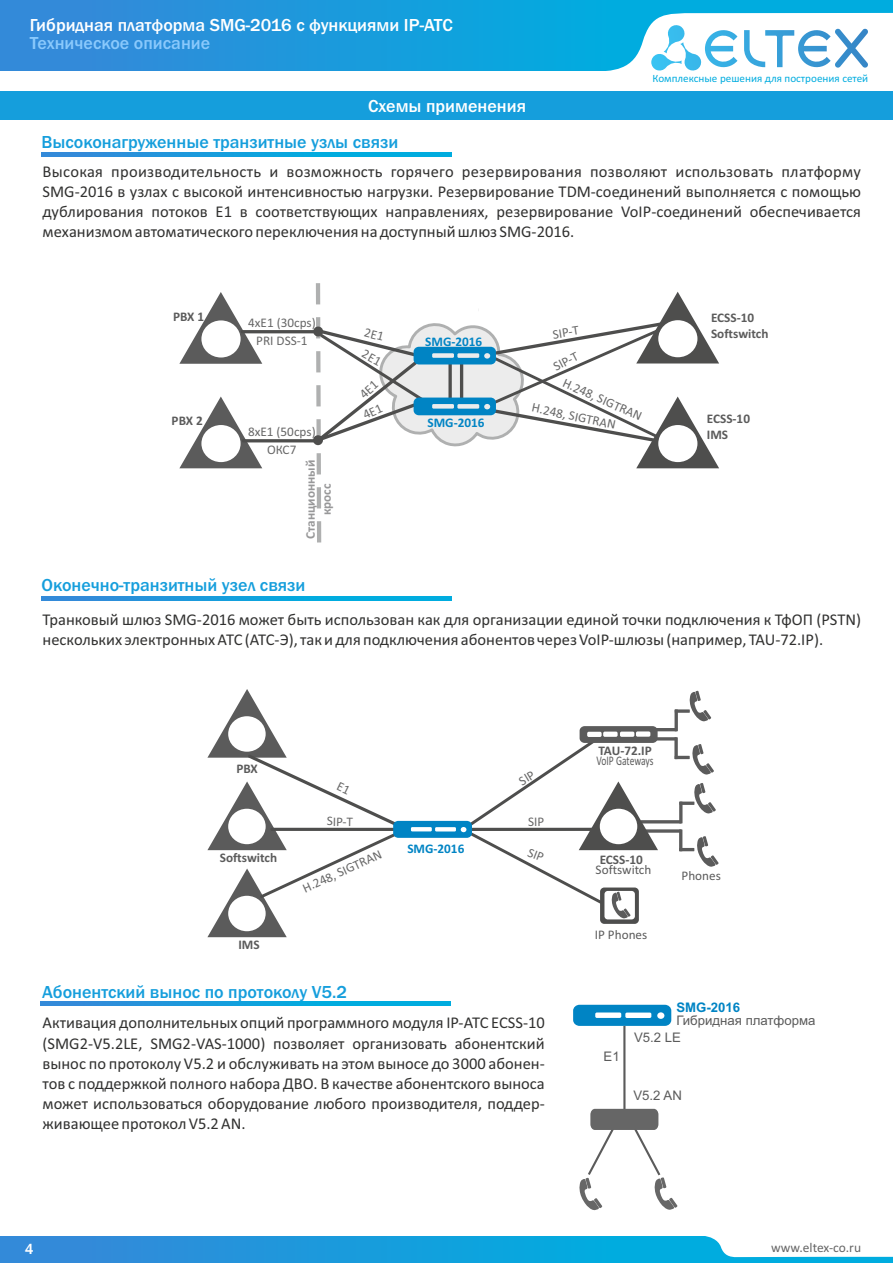
<style>
.page{position:relative;width:893px;height:1263px;background:#fff}
.page>*{position:absolute;margin:0;border:0;box-sizing:border-box;transform-origin:0 0}
.t1{font:500 18px "Franklin Gothic";color:#159edc}
.t2{font:500 18px "Franklin Gothic";color:#fff}
.t3{font:500 18px "Franklin Gothic";color:#8ac9fc}
.t4{font:16.5px/20.1px "Calibri";color:#313130;text-align:justify}
.t5{font:500 15px "Franklin Gothic";color:#fff}
.t6{font:13.5px "Calibri";color:#666}
.t7{font:13.2px "Calibri";color:#676767}
.t8{font:700 13.2px/16px "Calibri";color:#5b5b5b}
.t9{font:13.2px "Arial";color:#5b5b5b}
.t10{font:700 13.2px "Calibri";color:#0084c4}
.t11{font:13.2px "Calibri";color:#5b5b5b}
.t12{font:700 13.2px/16px "Calibri";color:#989899;text-align:center}
.t13{font:13.2px "Calibri";color:#5b5b5b;scale:.73 1}
.t14{font:700 13.2px "Arial";color:#0084c4}
.t15{font:11.1px "Calibri";color:#00acdf}
</style>
<div class="page">
<div style="left:0;top:91px;width:893px;height:29px;background:#159edc"></div>
<div style="left:0;top:0;width:893px;height:71px;background:linear-gradient(to right,#3489d9,#00b4e0)"></div>
<svg style="left:589px;top:13px;width:304px;height:58px"></svg>
<div style="left:0;top:1236px;width:893px;height:27px;background:linear-gradient(to right,#3489d9,#00b4e0)"></div>
<svg style="left:703px;top:1236px;width:190px;height:21px"></svg>
<svg style="left:179px;top:292px;width:83px;height:72px"></svg>
<svg style="left:179px;top:396px;width:83px;height:72px"></svg>
<hr style="left:241px;top:330px;width:77px;height:3px;background:#4e4e4d;border-radius:2px">
<hr style="left:242px;top:439px;width:79px;height:3px;background:#4e4e4d;border-radius:2px">
<hr style="left:655px;top:728px;width:22px;height:3px;background:#5b5b5b">
<hr style="left:641px;top:820px;width:40px;height:3px;background:#5b5b5b">
<hr style="left:655px;top:737px;width:22px;height:3px;background:#5b5b5b">
<svg style="left:645px;top:829px;width:36px;height:4px"></svg>
<svg style="left:675px;top:709px;width:15px;height:4px"></svg>
<svg style="left:679px;top:801px;width:15px;height:4px"></svg>
<hr style="left:675px;top:756px;width:15px;height:3px;background:#5b5b5b">
<hr style="left:679px;top:848px;width:15px;height:3px;background:#5b5b5b">
<svg style="left:674px;top:709px;width:4px;height:22px"></svg>
<hr style="left:679px;top:801px;width:3px;height:22px;background:#5b5b5b">
<svg style="left:674px;top:737px;width:4px;height:22px"></svg>
<hr style="left:679px;top:829px;width:3px;height:22px;background:#5b5b5b">
<svg style="left:687px;top:691px;width:24px;height:31px"></svg>
<svg style="left:692px;top:783px;width:24px;height:31px"></svg>
<svg style="left:692px;top:744px;width:22px;height:31px"></svg>
<svg style="left:697px;top:836px;width:22px;height:31px"></svg>
<svg style="left:42px;top:152px;width:410px;height:4px;background:#139edc"></svg>
<svg style="left:42px;top:596px;width:409px;height:4px;background:#139edc"></svg>
<svg style="left:573px;top:1005px;width:98px;height:21px;background:#2b99ce"></svg>
<hr style="left:623px;top:1026px;width:2px;height:84px;background:#5b5b5b">
<svg style="left:579px;top:1109px;width:98px;height:101px"></svg>
<svg style="left:41px;top:1001px;width:409px;height:4px;background:#139edc"></svg>
<svg style="left:314px;top:283px;width:405px;height:260px"></svg>
<svg style="left:207px;top:689px;width:451px;height:248px"></svg>
<p class="t2" style="left:30px;top:19px;width:424px">Гибридная платформа SMG-2016 с функциями IP-АТС</p>
<p class="t3" style="left:30px;top:36px;width:182px">Техническое описание</p>
<p class="t2" style="left:368px;top:99px;width:160px">Схемы применения</p>
<p class="t1" style="left:42px;top:136px;width:358px">Высоконагруженные транзитные узлы связи</p>
<p class="t15" style="left:652px;top:73px;width:217px">Комплексные решения для построения сетей</p>
<p class="t4" style="left:43px;top:162px;width:820px">Высокая производительность и возможность горячего резервирования позволяют использовать платформу SMG-2016 в узлах с высокой интенсивностью нагрузки. Резервирование TDM-соединений выполняется с помощью дублирования потоков Е1 в соответствующих направлениях, резервирование VoIP-соединений обеспечивается механизмом автоматического переключения на доступный шлюз SMG-2016.</p>
<p class="t8" style="left:173px;top:310px;width:33px">PBX 1</p>
<p class="t8" style="left:711px;top:310px;width:59px">ECSS-10<br>Softswitch</p>
<p class="t7" style="left:248px;top:317px;width:69px">4xE1 (30cps)</p>
<p class="t7" style="left:552px;top:329px;width:28px;rotate:-9deg">SIP-T</p>
<p class="t7" style="left:552px;top:362px;width:28px;rotate:-27deg">SIP-T</p>
<p class="t7" style="left:256px;top:335px;width:53px">PRI DSS-1</p>
<p class="t10" style="left:425px;top:336px;width:58px">SMG-2016</p>
<p class="t8" style="left:172px;top:414px;width:33px">PBX 2</p>
<p class="t7" style="left:248px;top:426px;width:69px">8xE1 (50cps)</p>
<p class="t7" style="left:267px;top:444px;width:31px">ОКС7</p>
<p class="t12" style="left:303px;top:539px;width:80px;rotate:-90deg">Станционный кросс</p>
<p class="t1" style="left:42px;top:578px;width:265px">Оконечно-транзитный узел связи</p>
<p class="t10" style="left:427px;top:417px;width:58px">SMG-2016</p>
<p class="t7" style="left:566px;top:377px;width:87px;rotate:24deg">H.248, SIGTRAN</p>
<p class="t7" style="left:533px;top:402px;width:87px;rotate:12deg">H.248, SIGTRAN</p>
<p class="t8" style="left:707px;top:412px;width:45px">ECSS-10<br>IMS</p>
<p class="t4" style="left:43px;top:611px;width:820px">Транковый шлюз SMG-2016 может быть использован как для организации единой точки подключения к ТфОП (PSTN) нескольких электронных АТС (АТС-Э), так и для подключения абонентов через VoIP-шлюзы (например, TAU-72.IP).</p>
<p class="t8" style="left:237px;top:762px;width:23px">PBX</p>
<p class="t8" style="left:220px;top:850px;width:59px">Softswitch</p>
<p class="t8" style="left:238px;top:938px;width:23px">IMS</p>
<p class="t7" style="left:327px;top:815px;width:28px;rotate:1deg">SIP-T</p>
<p class="t7" style="left:301px;top:883px;width:87px;rotate:-24deg">H.248, SIGTRAN</p>
<p class="t10" style="left:407px;top:843px;width:58px">SMG-2016</p>
<p class="t7" style="left:528px;top:816px;width:18px">SIP</p>
<p class="t1" style="left:42px;top:985px;width:307px">Абонентский вынос по протоколу V5.2</p>
<p class="t4" style="left:43px;top:1014px;width:504px">Активация дополнительных опций программного модуля IP-АТС ECSS-10 (SMG2-V5.2LE, SMG2-VAS-1000) позволяет организовать абонентский вынос по протоколу V5.2 и обслуживать на этом выносе до 3000 абонен&shy;тов с поддержкой полного набора ДВО. В качестве абонентского выноса может использоваться оборудование любого производителя, поддер&shy;живающее протокол V5.2 AN.</p>
<p class="t5" style="left:25px;top:1243px;width:10px">4</p>
<p class="t8" style="left:598px;top:744px;width:55px">TAU-72.IP</p>
<p class="t13" style="left:596px;top:755px;width:80px">VoIP Gateways</p>
<p class="t8" style="left:600px;top:853px;width:45px">ECSS-10</p>
<p class="t11" style="left:596px;top:864px;width:57px">Softswitch</p>
<p class="t11" style="left:595px;top:929px;width:54px">IP Phones</p>
<p class="t11" style="left:681px;top:870px;width:41px">Phones</p>
<p class="t14" style="left:676px;top:1002px;width:65px">SMG-2016</p>
<p class="t9" style="left:676px;top:1015px;width:141px">Гибридная платформа</p>
<p class="t9" style="left:603px;top:1052px;width:18px">Е1</p>
<p class="t9" style="left:634px;top:1032px;width:48px">V5.2 LE</p>
<p class="t9" style="left:633px;top:1090px;width:50px">V5.2 AN</p>
<p class="t6" style="left:771px;top:1242px;width:91px">www.eltex-co.ru</p>
</div>
